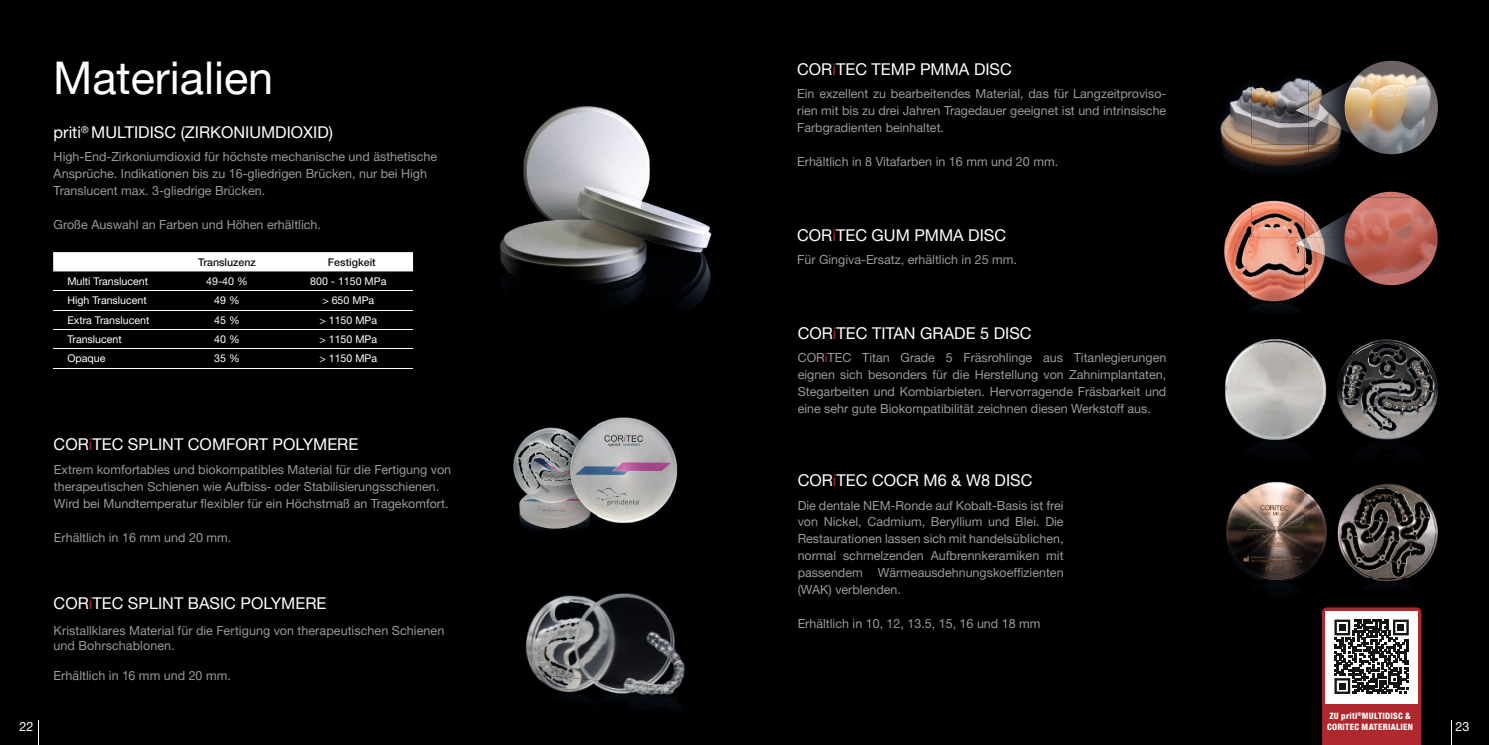
<style>
.page{position:relative;width:1489px;height:745px;background:#fff}
.page>*{position:absolute;margin:0;border:0;box-sizing:border-box;transform-origin:0 0}
.t1{font:45px "Helvetica Neue LT Pro";color:#fff}
.t2{font:16.25px "Helvetica Neue LT Pro";color:#fff}
.t3{font:12.5px/16.9px "Helvetica Neue LT Pro";color:#9a9a9a;text-align:justify}
.t4{font:12.5px/15px "Helvetica Neue LT Pro";letter-spacing:.005em;color:#999}
.t5{font:12.5px "Helvetica Neue LT Pro";color:#fff}
.t6{font:10.62px "Helvetica Neue LT Pro";color:#fff}
.t7{font:500 10.62px "Helvetica Neue LT Pro";color:#131413}
.t8{font:800 condensed 8.75px/11.2px "Helvetica Neue LT Pro";letter-spacing:.03em;color:#fff}
.s1{color:#ae282d}
</style>
<div class="page">
<div style="left:0;top:0;width:1488px;height:744px;background:#000"></div>
<svg style="left:38px;top:720px;width:1px;height:24px"></svg>
<img style="left:347px;top:106px;width:365px;height:263px">
<img style="left:513px;top:428px;width:31px;height:103px">
<img style="left:525px;top:593px;width:160px;height:80px">
<img style="left:533px;top:673px;width:152px;height:36px">
<img style="left:544px;top:426px;width:44px;height:104px">
<img style="left:596px;top:417px;width:82px;height:107px">
<img style="left:568px;top:425px;width:28px;height:101px">
<img style="left:1224px;top:200px;width:80px;height:111px">
<svg style="left:1294px;top:238px;width:10px;height:9px"></svg>
<img style="left:1304px;top:210px;width:19px;height:81px">
<img style="left:1306px;top:213px;width:38px;height:24px">
<img style="left:1304px;top:237px;width:40px;height:27px">
<img style="left:1344px;top:197px;width:93px;height:88px">
<img style="left:1231px;top:554px;width:70px;height:38px">
<img style="left:1231px;top:579px;width:70px;height:3px">
<img style="left:1363px;top:577px;width:49px;height:4px">
<img style="left:1367px;top:582px;width:55px;height:101px">
<img style="left:1217px;top:83px;width:34px;height:87px">
<img style="left:1370px;top:192px;width:42px;height:5px">
<img style="left:1251px;top:75px;width:57px;height:98px">
<img style="left:1304px;top:152px;width:4px;height:21px">
<img style="left:1294px;top:103px;width:14px;height:13px">
<img style="left:1308px;top:60px;width:130px;height:92px">
<img style="left:1308px;top:66px;width:47px;height:79px">
<img style="left:1308px;top:152px;width:31px;height:17px">
<img style="left:1308px;top:77px;width:36px;height:58px">
<img style="left:1412px;top:61px;width:25px;height:84px">
<img style="left:1406px;top:145px;width:13px;height:7px">
<img style="left:1344px;top:114px;width:9px;height:21px">
<img style="left:1397px;top:61px;width:16px;height:5px">
<img style="left:1369px;top:61px;width:4px;height:5px">
<img style="left:1355px;top:66px;width:14px;height:11px">
<img style="left:1373px;top:61px;width:11px;height:3px">
<svg style="left:1353px;top:136px;width:31px;height:18px"></svg>
<img style="left:1344px;top:77px;width:11px;height:24px">
<img style="left:1344px;top:61px;width:93px;height:93px;border-radius:47px">
<img style="left:1368px;top:339px;width:70px;height:108px">
<img style="left:1259px;top:554px;width:63px;height:23px">
<img style="left:1342px;top:493px;width:96px;height:84px">
<img style="left:1368px;top:483px;width:48px;height:10px">
<img style="left:1259px;top:302px;width:45px;height:10px">
<img style="left:1350px;top:343px;width:18px;height:86px">
<img style="left:1225px;top:339px;width:125px;height:90px">
<img style="left:1226px;top:493px;width:101px;height:61px">
<img style="left:1246px;top:481px;width:57px;height:12px">
<img style="left:1337px;top:489px;width:31px;height:65px">
<img style="left:1355px;top:429px;width:13px;height:7px">
<img style="left:1243px;top:429px;width:64px;height:17px">
<div style="left:53px;top:252px;width:360px;height:19px;background:#fff"></div>
<hr style="left:283px;top:290px;width:130px;height:1px;background:#fff">
<hr style="left:283px;top:309px;width:130px;height:1px;background:#fff">
<hr style="left:283px;top:329px;width:130px;height:1px;background:#fff">
<hr style="left:283px;top:348px;width:130px;height:1px;background:#fff">
<hr style="left:53px;top:290px;width:110px;height:1px;background:#fff">
<hr style="left:163px;top:290px;width:120px;height:1px;background:#fff">
<hr style="left:53px;top:309px;width:110px;height:1px;background:#fff">
<hr style="left:163px;top:309px;width:120px;height:1px;background:#fff">
<hr style="left:53px;top:329px;width:110px;height:1px;background:#fff">
<hr style="left:163px;top:329px;width:120px;height:1px;background:#fff">
<hr style="left:53px;top:348px;width:110px;height:1px;background:#fff">
<hr style="left:163px;top:348px;width:120px;height:1px;background:#fff">
<hr style="left:53px;top:367px;width:110px;height:1px;background:#fff">
<hr style="left:163px;top:367px;width:120px;height:1px;background:#fff">
<hr style="left:283px;top:367px;width:130px;height:1px;background:#fff">
<svg style="left:1322px;top:607px;width:99px;height:137px;background:#a27274"></svg>
<div style="left:1338px;top:623px;width:7px;height:7px;background:#131413"></div>
<div style="left:1397px;top:623px;width:7px;height:7px;background:#131413"></div>
<div style="left:1338px;top:682px;width:7px;height:7px;background:#131413"></div>
<h1 class="t1" style="left:53px;top:50px;width:222px">Materialien</h1>
<h2 class="t2" style="left:54px;top:122px;width:281px">priti<sup>®</sup> MULTIDISC (ZIRKONIUMDIOXID)</h2>
<p class="t3" style="left:54px;top:148px;width:385px;text-align:left">High-End-Zirkoniumdioxid für höchste mechanische und ästhetische<br>Ansprüche. Indikationen bis zu 16-gliedrigen Brücken, nur bei High<br>Translucent max. 3-gliedrige Brücken.</p>
<p class="t3" style="left:54px;top:215px;width:269px">Große Auswahl an Farben und Höhen erhältlich.</p>
<p class="t7" style="left:198px;top:255px;width:59px">Transluzenz</p>
<p class="t7" style="left:328px;top:255px;width:49px">Festigkeit</p>
<p class="t6" style="left:67px;top:274px;width:82px">Multi Translucent</p>
<p class="t6" style="left:206px;top:274px;width:43px">49-40 %</p>
<p class="t6" style="left:310px;top:274px;width:78px">800 - 1150 MPa</p>
<p class="t6" style="left:67px;top:294px;width:81px">High Translucent</p>
<p class="t6" style="left:214px;top:294px;width:27px">49 %</p>
<p class="t6" style="left:322px;top:294px;width:53px">&gt; 650 MPa</p>
<p class="t6" style="left:67px;top:313px;width:84px">Extra Translucent</p>
<p class="t6" style="left:214px;top:313px;width:27px">45 %</p>
<p class="t6" style="left:319px;top:313px;width:59px">&gt; 1150 MPa</p>
<p class="t6" style="left:67px;top:332px;width:56px">Translucent</p>
<p class="t6" style="left:214px;top:332px;width:27px">40 %</p>
<p class="t6" style="left:319px;top:332px;width:59px">&gt; 1150 MPa</p>
<p class="t6" style="left:67px;top:351px;width:39px">Opaque</p>
<p class="t6" style="left:214px;top:351px;width:27px">35 %</p>
<p class="t6" style="left:319px;top:351px;width:59px">&gt; 1150 MPa</p>
<h2 class="t2" style="left:54px;top:434px;width:306px">COR<span class="s1">i</span>TEC SPLINT COMFORT POLYMERE</h2>
<p class="t3" style="left:54px;top:460px;width:399px;text-align:left">Extrem komfortables und biokompatibles Material für die Fertigung von therapeutischen Schienen wie Aufbiss- oder Stabilisierungsschienen.<br>Wird bei Mundtemperatur flexibler für ein Höchstmaß an Tragekomfort.</p>
<p class="t3" style="left:54px;top:528px;width:179px">Erhältlich in 16 mm und 20 mm.</p>
<h2 class="t2" style="left:54px;top:593px;width:274px">COR<span class="s1">i</span>TEC SPLINT BASIC POLYMERE</h2>
<p class="t4" style="left:54px;top:622px;width:392px">Kristallklares Material für die Fertigung von therapeutischen Schienen und Bohrschablonen.</p>
<p class="t4" style="left:54px;top:667px;width:179px">Erhältlich in 16 mm und 20 mm.</p>
<h2 class="t2" style="left:797px;top:60px;width:216px">COR<span class="s1">i</span>TEC TEMP PMMA DISC</h2>
<p class="t3" style="left:797px;top:85px;width:370px">Ein exzellent zu bearbeitendes Material, das für Langzeitproviso&shy;rien mit bis zu drei Jahren Tragedauer geeignet ist und intrinsische Farbgradienten beinhaltet.</p>
<p class="t3" style="left:797px;top:153px;width:262px">Erhältlich in 8 Vitafarben in 16 mm und 20 mm.</p>
<h2 class="t2" style="left:797px;top:225px;width:210px">COR<span class="s1">i</span>TEC GUM PMMA DISC</h2>
<p class="t3" style="left:797px;top:251px;width:221px">Für Gingiva-Ersatz, erhältlich in 25 mm.</p>
<h2 class="t2" style="left:797px;top:323px;width:235px">COR<span class="s1">i</span>TEC TITAN GRADE 5 DISC</h2>
<p class="t3" style="left:797px;top:348px;width:370px">COR<span class="s1">i</span>TEC Titan Grade 5 Fräsrohlinge aus Titanlegierungen eignen sich besonders für die Herstellung von Zahnimplantaten, Stegarbeiten und Kombiarbieten. Hervorragende Fräsbarkeit und eine sehr gute Biokompatibilität zeichnen diesen Werkstoff aus.</p>
<h2 class="t2" style="left:797px;top:469px;width:236px">COR<span class="s1">i</span>TEC COCR M6 &amp; W8 DISC</h2>
<p class="t3" style="left:797px;top:496px;width:267px">Die dentale NEM-Ronde auf Kobalt-Basis ist frei von Nickel, Cadmium, Beryllium und Blei. Die Restaurationen lassen sich mit handelsüblichen, normal schmelzenden Aufbrennkeramiken mit passendem Wärmeausdehnungskoeffizienten (WAK) verblenden.</p>
<p class="t3" style="left:797px;top:614px;width:244px">Erhältlich in 10, 12, 13.5, 15, 16 und 18 mm</p>
<p class="t8" style="left:1326px;top:709px;width:88px">ZU priti<sup>®</sup>MULTIDISC &amp;<br>CORiTEC MATERIALIEN</p>
<p class="t5" style="left:19px;top:718px;width:15px">22</p>
<p class="t5" style="left:1455px;top:718px;width:15px">23</p>
</div>
